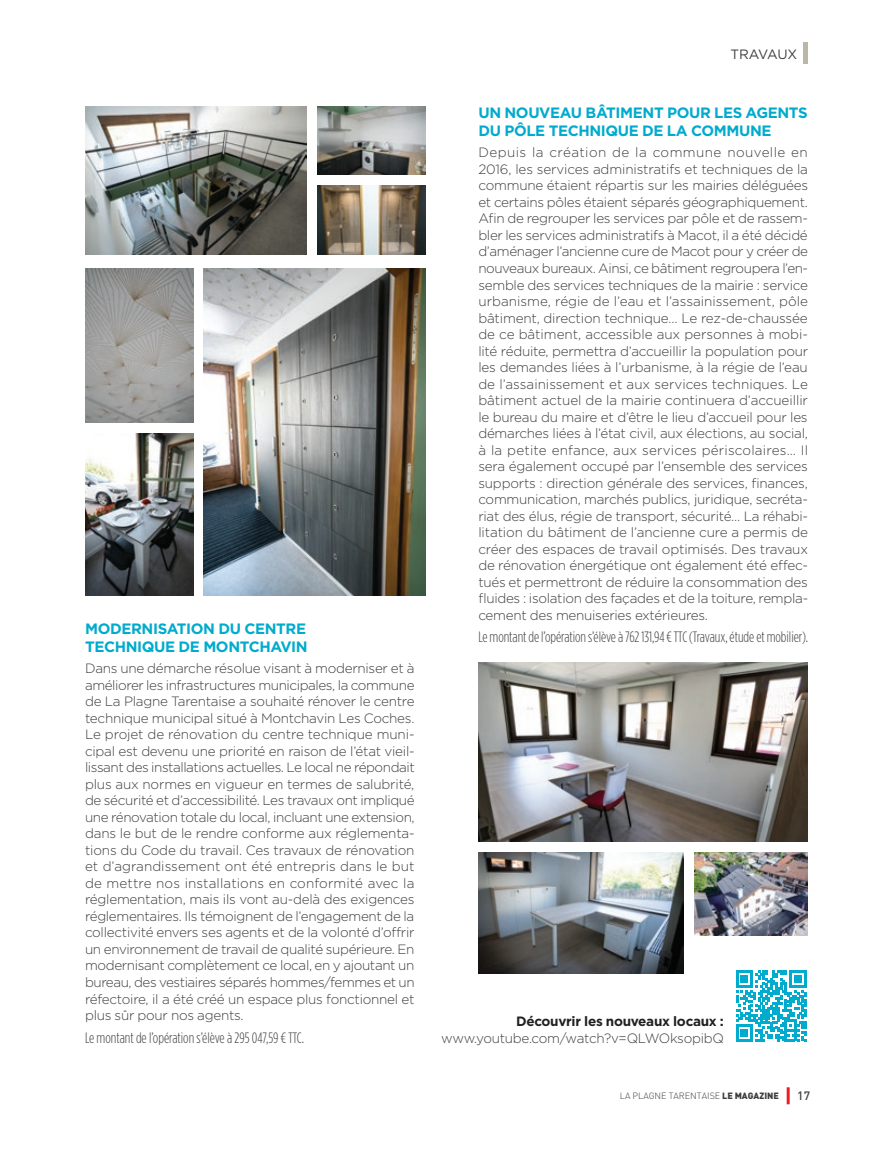
<style>
.page{position:relative;width:893px;height:1149px;background:#fff}
.page>*{position:absolute;margin:0;border:0;box-sizing:border-box;transform-origin:0 0}
.t1{font:300 15px "Gotham Condensed";color:#3e3e3f}
.t2{font:700 15px/18px "Gotham";letter-spacing:-.025em;color:#00abcd}
.t3{font:300 13.5px/16.5px "Gotham";letter-spacing:-.02em;color:#3e3e3f;text-align:justify}
.t4{font:700 13.5px "Gotham";letter-spacing:-.02em;color:#231f20}
.t5{font:13.5px "Gotham";letter-spacing:-.02em;color:#3e3e3f}
.t6{font:500 12px "DIN";color:#3e3e3f}
.t7{font:300 9px "DIN";color:#3e3e3f}
.s1{font-weight:900}
</style>
<div class="page">
<hr style="left:787px;top:1086px;width:3px;height:17px;background:#ee1d23">
<hr style="left:804px;top:43px;width:4px;height:21px;background:#bcb6a8">
<img style="left:85px;top:106px;width:221px;height:148px">
<img style="left:85px;top:268px;width:108px;height:155px">
<img style="left:85px;top:433px;width:108px;height:162px">
<img style="left:204px;top:268px;width:221px;height:327px">
<img style="left:317px;top:106px;width:108px;height:69px">
<img style="left:317px;top:185px;width:108px;height:69px">
<img style="left:478px;top:662px;width:330px;height:179px">
<img style="left:478px;top:852px;width:206px;height:121px">
<img style="left:694px;top:852px;width:114px;height:83px">
<svg style="left:736px;top:970px;width:71px;height:70px"></svg>
<p class="t2" style="left:85px;top:619px;width:224px">MODERNISATION DU CENTRE<br>TECHNIQUE DE MONTCHAVIN</p>
<p class="t3" style="left:85px;top:659px;width:331px">Dans une démarche résolue visant à moderniser et à améliorer les infrastructures municipales, la commune de La Plagne Tarentaise a souhaité rénover le centre technique municipal situé à Montchavin Les Coches.<br>Le projet de rénovation du centre technique muni&shy;cipal est devenu une priorité en raison de l’état vieil&shy;lissant des installations actuelles. Le local ne répondait plus aux normes en vigueur en termes de salubrité, de sécurité et d’accessibilité. Les travaux ont impliqué une rénovation totale du local, incluant une extension, dans le but de le rendre conforme aux réglementa&shy;tions du Code du travail. Ces travaux de rénovation et d’agrandissement ont été entrepris dans le but de mettre nos installations en conformité avec la réglementation, mais ils vont au-delà des exigences réglementaires. Ils témoignent de l’engagement de la collectivité envers ses agents et de la volonté d’offrir un environnement de travail de qualité supérieure. En modernisant complètement ce local, en y ajoutant un bureau, des vestiaires séparés hommes/femmes et un réfectoire, il a été créé un espace plus fonctionnel et plus sûr pour nos agents.</p>
<p class="t1" style="left:85px;top:1028px;width:221px">Le montant de l’opération s’élève à 295 047,59 € TTC.</p>
<p class="t5" style="left:730px;top:45px;width:68px">TRAVAUX</p>
<p class="t2" style="left:478px;top:104px;width:331px">UN NOUVEAU BÂTIMENT POUR LES AGENTS<br>DU PÔLE TECHNIQUE DE LA COMMUNE</p>
<p class="t3" style="left:478px;top:144px;width:331px">Depuis la création de la commune nouvelle en 2016, les services administratifs et techniques de la commune étaient répartis sur les mairies déléguées et certains pôles étaient séparés géographiquement.<br>Afin de regrouper les services par pôle et de rassem&shy;bler les services administratifs à Macot, il a été décidé d’aménager l’ancienne cure de Macot pour y créer de nouveaux bureaux. Ainsi, ce bâtiment regroupera l’en&shy;semble des services techniques de la mairie : service urbanisme, régie de l’eau et l’assainissement, pôle bâtiment, direction technique… Le rez-de-chaussée de ce bâtiment, accessible aux personnes à mobi&shy;lité réduite, permettra d’accueillir la population pour les demandes liées à l’urbanisme, à la régie de l’eau de l’assainissement et aux services techniques. Le bâtiment actuel de la mairie continuera d’accueillir le bureau du maire et d’être le lieu d’accueil pour les démarches liées à l’état civil, aux élections, au social, à la petite enfance, aux services périscolaires… Il sera également occupé par l’ensemble des services supports : direction générale des services, finances, communication, marchés publics, juridique, secréta&shy;riat des élus, régie de transport, sécurité… La réhabi&shy;litation du bâtiment de l’ancienne cure a permis de créer des espaces de travail optimisés. Des travaux de rénovation énergétique ont également été effec&shy;tués et permettront de réduire la consommation des fluides : isolation des façades et de la toiture, rempla&shy;cement des menuiseries extérieures.</p>
<p class="t1" style="left:478px;top:628px;width:331px">Le montant de l’opération s’élève à 762 131,94 € TTC (Travaux, étude et mobilier).</p>
<p class="t4" style="left:516px;top:1012px;width:209px">Découvrir les nouveaux locaux :</p>
<p class="t3" style="left:441px;top:1028px;width:284px">www.youtube.com/watch?v=QLWOksopibQ</p>
<p class="t7" style="left:620px;top:1089px;width:161px">LA PLAGNE TARENTAISE <span class="s1">LE MAGAZINE</span></p>
<p class="t6" style="left:797px;top:1087px;width:14px">17</p>
</div>
